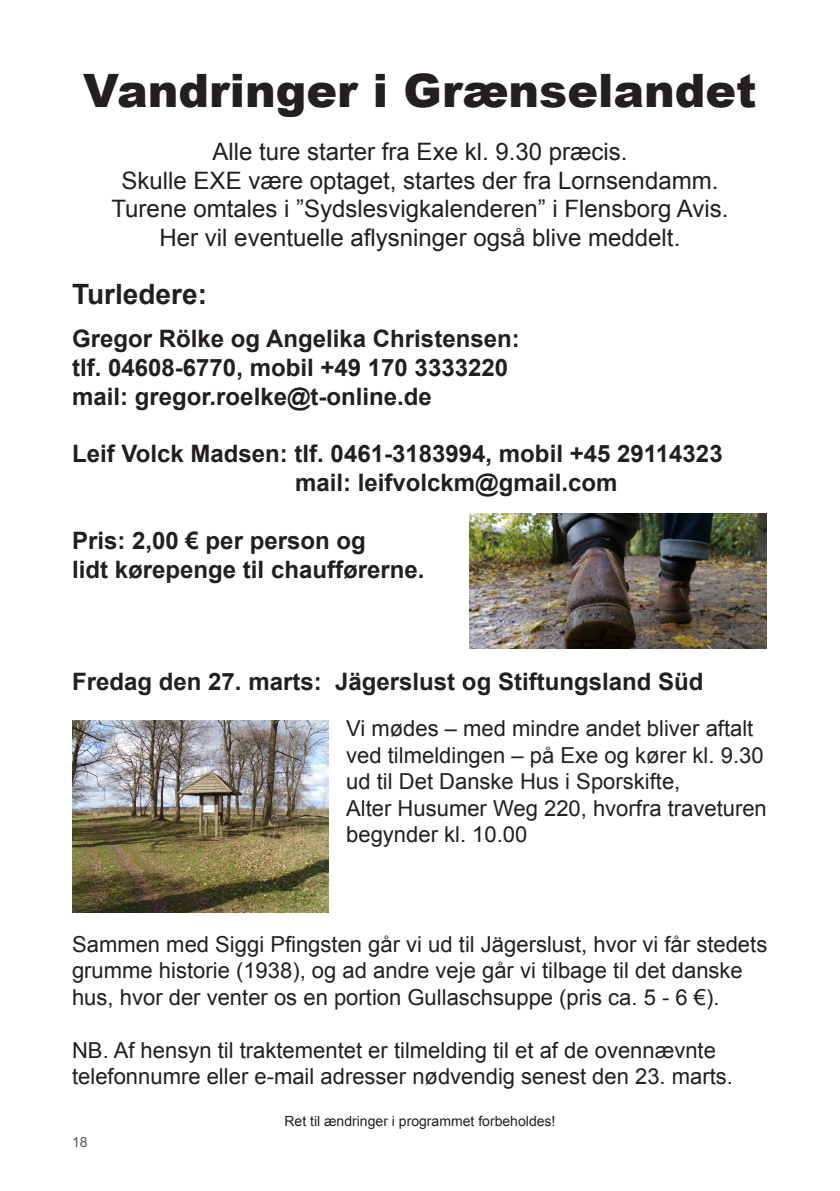
<style>
.page{position:relative;width:840px;height:1191px;background:#fff}
.page>*{position:absolute;margin:0;border:0;box-sizing:border-box;transform-origin:0 0}
.t1{font:900 46px "Arial";color:#231f20}
.t2{font:700 28px "Arial";color:#231f20}
.t3{font:700 24px "Arial";color:#231f20}
.t4{font:24px "Arial";color:#231f20}
.t5{font:22px/26.4px "Arial";color:#231f20}
.t6{font:14px "Arial";color:#231f20}
.t7{font:14px "Arial";color:#57585a}
</style>
<div class="page">
<img style="left:469px;top:513px;width:297px;height:135px">
<img style="left:72px;top:720px;width:256px;height:192px">
<p class="t1" style="left:83px;top:57px;width:674px">Vandringer i Grænselandet</p>
<p class="t4" style="left:212px;top:136px;width:416px">Alle ture starter fra Exe kl. 9.30 præcis.</p>
<p class="t4" style="left:121px;top:164px;width:598px">Skulle EXE være optaget, startes der fra Lornsendamm.</p>
<p class="t4" style="left:111px;top:193px;width:618px">Turene omtales i ”Sydslesvigkalenderen” i Flensborg Avis.</p>
<p class="t4" style="left:159px;top:222px;width:522px">Her vil eventuelle aflysninger også blive meddelt.</p>
<p class="t2" style="left:72px;top:275px;width:136px">Turledere:</p>
<p class="t3" style="left:72px;top:323px;width:449px">Gregor Rölke og Angelika Christensen:</p>
<p class="t3" style="left:72px;top:351px;width:437px">tlf. 04608-6770, mobil +49 170 3333220</p>
<p class="t3" style="left:72px;top:380px;width:361px">mail: gregor.roelke@t-online.de</p>
<p class="t3" style="left:72px;top:438px;width:651px">Leif Volck Madsen: tlf. 0461-3183994, mobil +45 29114323</p>
<p class="t3" style="left:295px;top:467px;width:324px">mail: leifvolckm@gmail.com</p>
<p class="t3" style="left:72px;top:524px;width:295px">Pris: 2,00 € per person og</p>
<p class="t3" style="left:72px;top:553px;width:354px">lidt kørepenge til chaufførerne.</p>
<p class="t3" style="left:72px;top:665px;width:632px">Fredag den 27. marts: Jägerslust og Stiftungsland Süd</p>
<p class="t5" style="left:346px;top:715px;width:418px">Vi mødes – med mindre andet bliver aftalt ved tilmeldingen – på Exe og kører kl. 9.30 ud til Det Danske Hus i Sporskifte,</p>
<p class="t5" style="left:346px;top:795px;width:422px">Alter Husumer Weg 220, hvorfra traveturen begynder kl. 10.00</p>
<p class="t5" style="left:72px;top:931px;width:696px">Sammen med Siggi Pfingsten går vi ud til Jägerslust, hvor vi får stedets grumme historie (1938), og ad andre veje går vi tilbage til det danske hus, hvor der venter os en portion Gullaschsuppe (pris ca. 5 - 6 €).</p>
<p class="t5" style="left:72px;top:1037px;width:662px">NB. Af hensyn til traktementet er tilmelding til et af de ovennævnte telefonnumre eller e-mail adresser nødvendig senest den 23. marts.</p>
<p class="t7" style="left:72px;top:1133px;width:17px">18</p>
<p class="t6" style="left:284px;top:1112px;width:272px">Ret til ændringer i programmet forbeholdes!</p>
</div>
